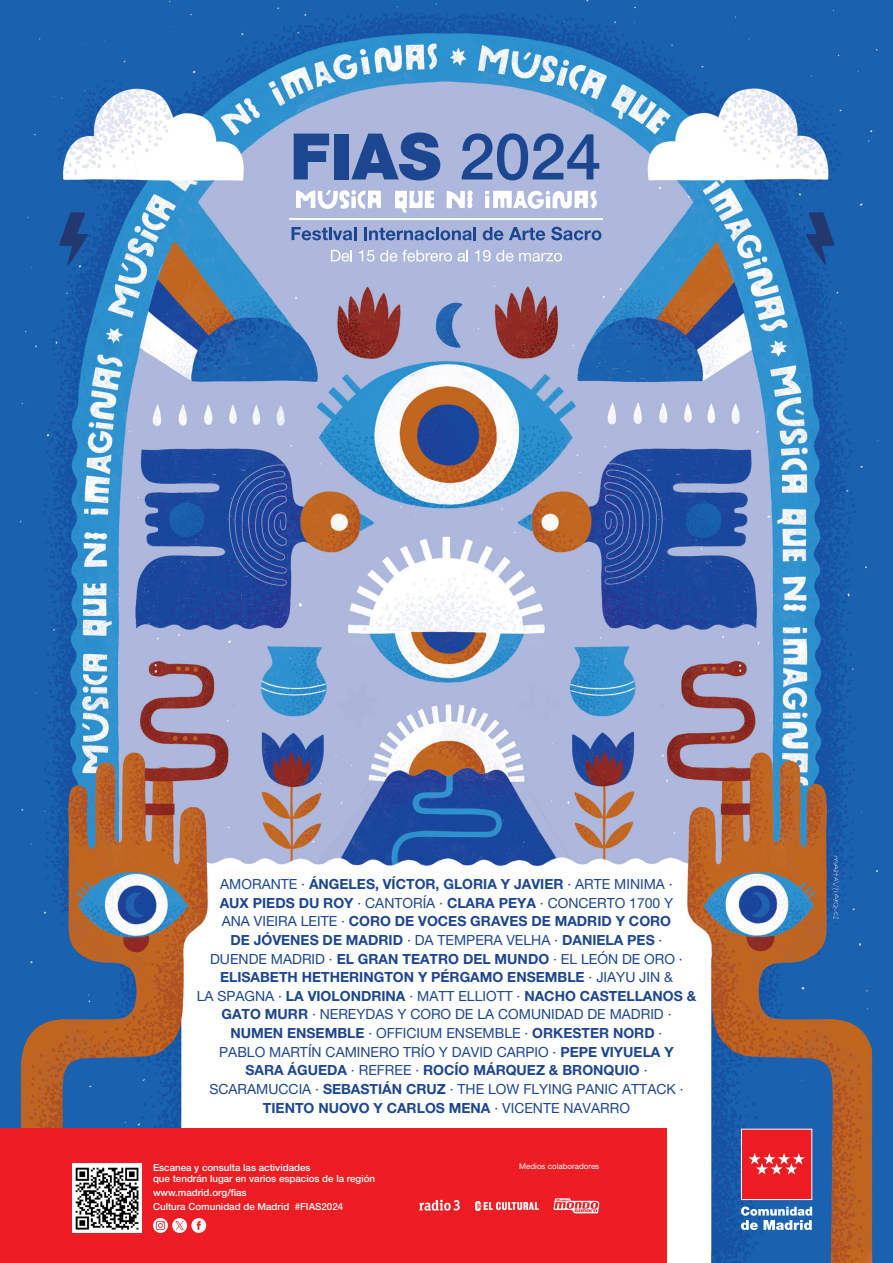
<style>
.page{position:relative;width:893px;height:1263px;background:#fff}
.page>*{position:absolute;margin:0;border:0;box-sizing:border-box;transform-origin:0 0}
.t1{font:700 13.95px/18.6px "Helvetica Neue LT Pro";color:#1d4691;text-align:center}
.t2{font:13.95px/18.6px "Helvetica Neue LT Pro";color:#1d4691;text-align:center}
.t3{font:500 9.75px "Helvetica Neue LT Pro";color:#fff}
.t4{font:7.95px "Helvetica Neue LT Pro";color:#fff}
.s1{font-weight:400}
.s2{font-weight:700}
</style>
<div class="page">
<img style="left:0;top:0;width:893px;height:1263px">
<div style="left:0;top:1129px;width:667px;height:134px;background:#ee1d23"></div>
<div style="left:72px;top:1164px;width:70px;height:69px;background:#fff"></div>
<img style="left:75px;top:1167px;width:64px;height:63px">
<svg style="left:153px;top:1218px;width:53px;height:15px"></svg>
<svg style="left:741px;top:1129px;width:71px;height:71px;background:#ef353a"></svg>
<svg style="left:741px;top:1206px;width:71px;height:24px"></svg>
<svg style="left:292px;top:227px;width:64px;height:13px"></svg>
<svg style="left:364px;top:227px;width:112px;height:13px"></svg>
<svg style="left:483px;top:227px;width:62px;height:13px"></svg>
<svg style="left:551px;top:227px;width:50px;height:13px"></svg>
<svg style="left:331px;top:250px;width:21px;height:12px"></svg>
<svg style="left:359px;top:250px;width:93px;height:12px"></svg>
<svg style="left:458px;top:250px;width:10px;height:12px"></svg>
<svg style="left:475px;top:250px;width:38px;height:12px"></svg>
<svg style="left:519px;top:253px;width:43px;height:9px"></svg>
<svg style="left:294px;top:134px;width:35px;height:45px;background:#4b6ba9"></svg>
<div style="left:334px;top:134px;width:14px;height:45px;background:#1d4691"></div>
<svg style="left:351px;top:132px;width:89px;height:49px;background:#5875b0"></svg>
<svg style="left:462px;top:133px;width:137px;height:47px;background:#7087bc"></svg>
<hr style="left:290px;top:218px;width:313px;height:1px;background:#fff">
<svg style="left:395px;top:191px;width:39px;height:22px"></svg>
<svg style="left:447px;top:190px;width:26px;height:18px"></svg>
<svg style="left:296px;top:190px;width:85px;height:19px"></svg>
<svg style="left:485px;top:190px;width:112px;height:19px"></svg>
<svg style="left:419px;top:1200px;width:41px;height:10px"></svg>
<img style="left:475px;top:1201px;width:64px;height:10px">
<svg style="left:553px;top:1198px;width:46px;height:15px"></svg>
<p class="t1" style="left:220px;top:874px;width:454px"><span class="s1">AMORANTE ·</span> ÁNGELES, VÍCTOR, GLORIA Y JAVIER <span class="s1">· ARTE MINIMA ·</span></p>
<p class="t2" style="left:220px;top:893px;width:455px"><span class="s2">AUX PIEDS DU ROY</span> · CANTORÍA · <span class="s2">CLARA PEYA</span> · CONCERTO 1700 Y</p>
<p class="t1" style="left:222px;top:912px;width:451px"><span class="s1">ANA VIEIRA LEITE ·</span> CORO DE VOCES GRAVES DE MADRID Y CORO</p>
<p class="t1" style="left:230px;top:930px;width:433px">DE JÓVENES DE MADRID <span class="s1">· DA TEMPERA VELHA ·</span> DANIELA PES <span class="s1">·</span></p>
<p class="t1" style="left:210px;top:949px;width:474px"><span class="s1">DUENDE MADRID ·</span> EL GRAN TEATRO DEL MUNDO <span class="s1">· EL LEÓN DE ORO ·<br></span>ELISABETH HETHERINGTON Y PÉRGAMO ENSEMBLE <span class="s1">· JIAYU JIN &amp;</span></p>
<p class="t2" style="left:197px;top:986px;width:501px">LA SPAGNA · <span class="s2">LA VIOLONDRINA</span> · MATT ELLIOTT · <span class="s2">NACHO CASTELLANOS &amp;<br>GATO MURR</span> · NEREYDAS Y CORO DE LA COMUNIDAD DE MADRID ·</p>
<p class="t1" style="left:230px;top:1023px;width:434px">NUMEN ENSEMBLE <span class="s1">· OFFICIUM ENSEMBLE ·</span> ORKESTER NORD <span class="s1">·</span></p>
<p class="t2" style="left:219px;top:1042px;width:456px">PABLO MARTÍN CAMINERO TRÍO Y DAVID CARPIO · <span class="s2">PEPE VIYUELA Y</span></p>
<p class="t1" style="left:209px;top:1061px;width:476px">SARA ÁGUEDA <span class="s1">· REFREE ·</span> ROCÍO MÁRQUEZ &amp; BRONQUIO <span class="s1">·<br>SCARAMUCCIA ·</span> SEBASTIÁN CRUZ <span class="s1">· THE LOW FLYING PANIC ATTACK ·<br></span>TIENTO NUOVO Y CARLOS MENA <span class="s1">· VICENTE NAVARRO</span></p>
<p class="t3" style="left:153px;top:1161px;width:159px">Escanea y consulta las actividades</p>
<p class="t3" style="left:153px;top:1172px;width:224px">que tendrán lugar en varios espacios de la región</p>
<p class="t3" style="left:153px;top:1187px;width:95px">www.madrid.org/fias</p>
<p class="t3" style="left:153px;top:1200px;width:192px">Cultura Comunidad de Madrid #FIAS2024</p>
<p class="t4" style="left:519px;top:1162px;width:82px">Medios colaboradores</p>
</div>
